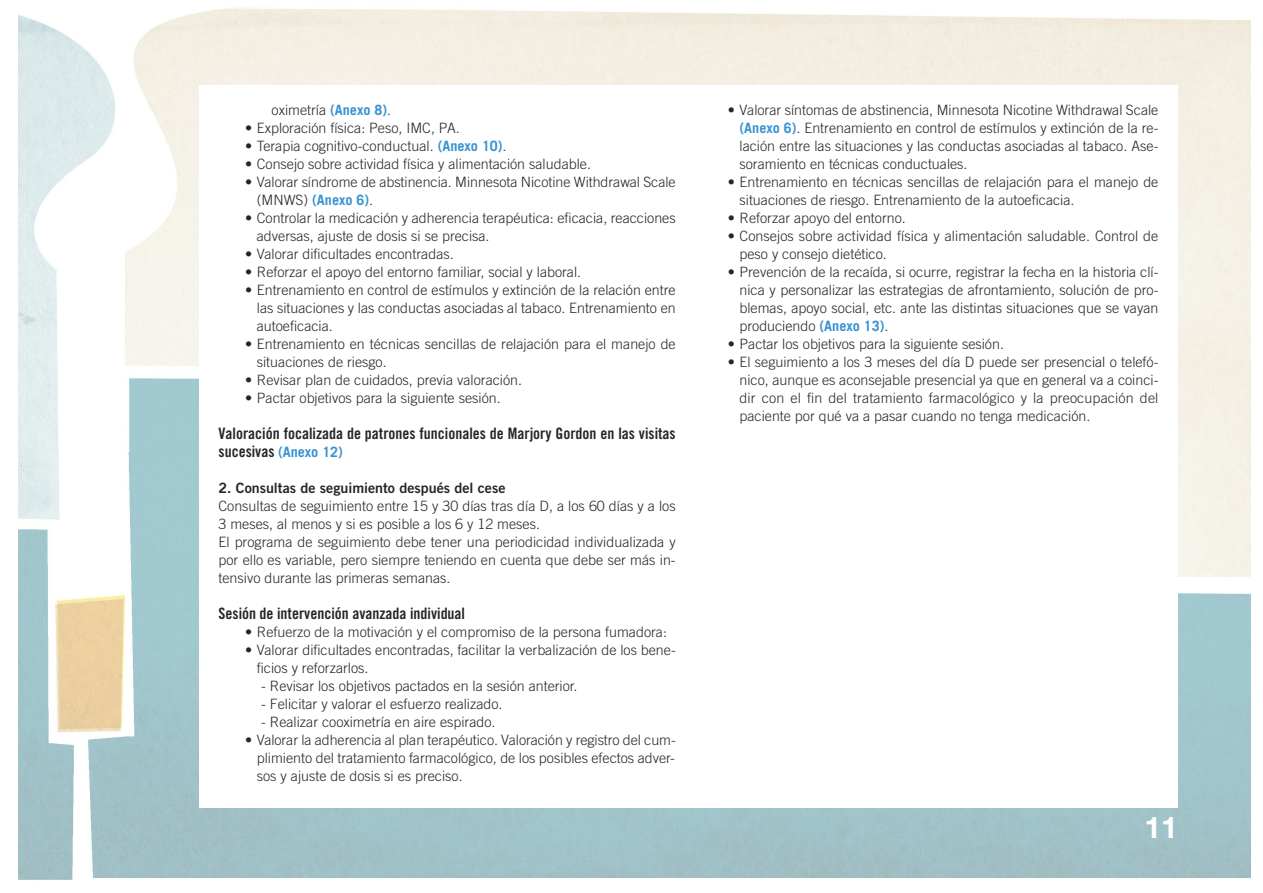
<style>
.page{position:relative;width:1263px;height:893px;background:#fff}
.page>*{position:absolute;margin:0;border:0;box-sizing:border-box;transform-origin:0 0}
.t1{font:700 30px "Helvetica Neue LT Std";color:#fff}
.t2{font:15.75px/18px "Trade Gothic LT Std Bd Cn 20";color:#272627}
.t3{font:300 14.25px/18px "Trade Gothic LT Std";color:#272627}
.t4{font:14.25px "Trade Gothic LT Std Bd 2";color:#272627}
.s1{font-weight:700;color:#3892d2}
.s2{font-family:"Trade Gothic LT Std";font-weight:700;font-size:14.25px;color:#3892d2}
</style>
<div class="page">
<img style="left:19px;top:7px;width:1231px;height:873px">
<div style="left:199px;top:85px;width:979px;height:723px;background:#fff"></div>
<p class="t3" style="left:272px;top:102px;width:121px">oximetría <span class="s1">(Anexo 8)</span>.</p>
<p class="t3" style="left:245px;top:120px;width:216px">• Exploración física: Peso, IMC, PA.</p>
<p class="t3" style="left:245px;top:138px;width:263px">• Terapia cognitivo-conductual. <span class="s1">(Anexo 10)</span>.</p>
<p class="t3" style="left:245px;top:156px;width:347px">• Consejo sobre actividad física y alimentación saludable.</p>
<p class="t3" style="left:257px;top:174px;width:420px;text-indent:-12px">• Valorar síndrome de abstinencia. Minnesota Nicotine Withdrawal Scale (MNWS) <span class="s1">(Anexo 6)</span>.</p>
<p class="t3" style="left:257px;top:210px;width:420px;text-indent:-12px">• Controlar la medicación y adherencia terapéutica: eficacia, reacciones adversas, ajuste de dosis si se precisa.</p>
<p class="t3" style="left:245px;top:246px;width:210px">• Valorar dificultades encontradas.</p>
<p class="t3" style="left:245px;top:264px;width:338px">• Reforzar el apoyo del entorno familiar, social y laboral.</p>
<p class="t3" style="left:257px;top:282px;width:420px;text-align:justify;text-indent:-12px">• Entrenamiento en control de estímulos y extinción de la relación entre las situaciones y las conductas asociadas al tabaco. Entrenamiento en autoeficacia.</p>
<p class="t3" style="left:257px;top:336px;width:420px;text-indent:-12px">• Entrenamiento en técnicas sencillas de relajación para el manejo de situaciones de riesgo.</p>
<p class="t3" style="left:245px;top:372px;width:278px">• Revisar plan de cuidados, previa valoración.</p>
<p class="t3" style="left:245px;top:390px;width:257px">• Pactar objetivos para la siguiente sesión.</p>
<p class="t2" style="left:219px;top:425px;width:459px">Valoración focalizada de patrones funcionales de Marjory Gordon en las visitas sucesivas <span class="s2">(Anexo 12)</span></p>
<p class="t4" style="left:219px;top:483px;width:288px">2. Consultas de seguimiento después del cese</p>
<p class="t3" style="left:219px;top:498px;width:459px">Consultas de seguimiento entre 15 y 30 días tras día D, a los 60 días y a los 3 meses, al menos y si es posible a los 6 y 12 meses.<br>El programa de seguimiento debe tener una periodicidad individualizada y por ello es variable, pero siempre teniendo en cuenta que debe ser más in&shy;tensivo durante las primeras semanas.</p>
<p class="t2" style="left:219px;top:605px;width:248px">Sesión de intervención avanzada individual</p>
<p class="t3" style="left:245px;top:624px;width:423px">• Refuerzo de la motivación y el compromiso de la persona fumadora:</p>
<p class="t3" style="left:257px;top:642px;width:420px;text-indent:-12px">• Valorar dificultades encontradas, facilitar la verbalización de los bene&shy;ficios y reforzarlos.</p>
<p class="t3" style="left:261px;top:678px;width:318px">- Revisar los objetivos pactados en la sesión anterior.</p>
<p class="t3" style="left:261px;top:696px;width:243px">- Felicitar y valorar el esfuerzo realizado.</p>
<p class="t3" style="left:261px;top:714px;width:236px">- Realizar cooximetría en aire espirado.</p>
<p class="t3" style="left:257px;top:732px;width:420px;text-align:justify;text-indent:-12px">• Valorar la adherencia al plan terapéutico. Valoración y registro del cum&shy;plimiento del tratamiento farmacológico, de los posibles efectos adver&shy;sos y ajuste de dosis si es preciso.</p>
<p class="t3" style="left:739px;top:102px;width:420px;text-align:justify;text-indent:-12px">• Valorar síntomas de abstinencia, Minnesota Nicotine Withdrawal Scale <span class="s1">(Anexo 6)</span>. Entrenamiento en control de estímulos y extinción de la re&shy;lación entre las situaciones y las conductas asociadas al tabaco. Ase&shy;soramiento en técnicas conductuales.</p>
<p class="t3" style="left:739px;top:174px;width:420px;text-indent:-12px">• Entrenamiento en técnicas sencillas de relajación para el manejo de situaciones de riesgo. Entrenamiento de la autoeficacia.</p>
<p class="t3" style="left:728px;top:210px;width:180px">• Reforzar apoyo del entorno.</p>
<p class="t3" style="left:739px;top:228px;width:420px;text-indent:-12px">• Consejos sobre actividad física y alimentación saludable. Control de peso y consejo dietético.</p>
<p class="t3" style="left:739px;top:264px;width:420px;text-align:justify;text-indent:-12px">• Prevención de la recaída, si ocurre, registrar la fecha en la historia clí&shy;nica y personalizar las estrategias de afrontamiento, solución de pro&shy;blemas, apoyo social, etc. ante las distintas situaciones que se vayan produciendo <span class="s1">(Anexo 13)</span>.</p>
<p class="t3" style="left:728px;top:336px;width:278px">• Pactar los objetivos para la siguiente sesión.</p>
<p class="t3" style="left:739px;top:354px;width:420px;text-align:justify;text-indent:-12px">• El seguimiento a los 3 meses del día D puede ser presencial o telefó&shy;nico, aunque es aconsejable presencial ya que en general va a coinci&shy;dir con el fin del tratamiento farmacológico y la preocupación del paciente por qué va a pasar cuando no tenga medicación.</p>
<h1 class="t1" style="left:1144px;top:816px;width:35px">11</h1>
</div>
